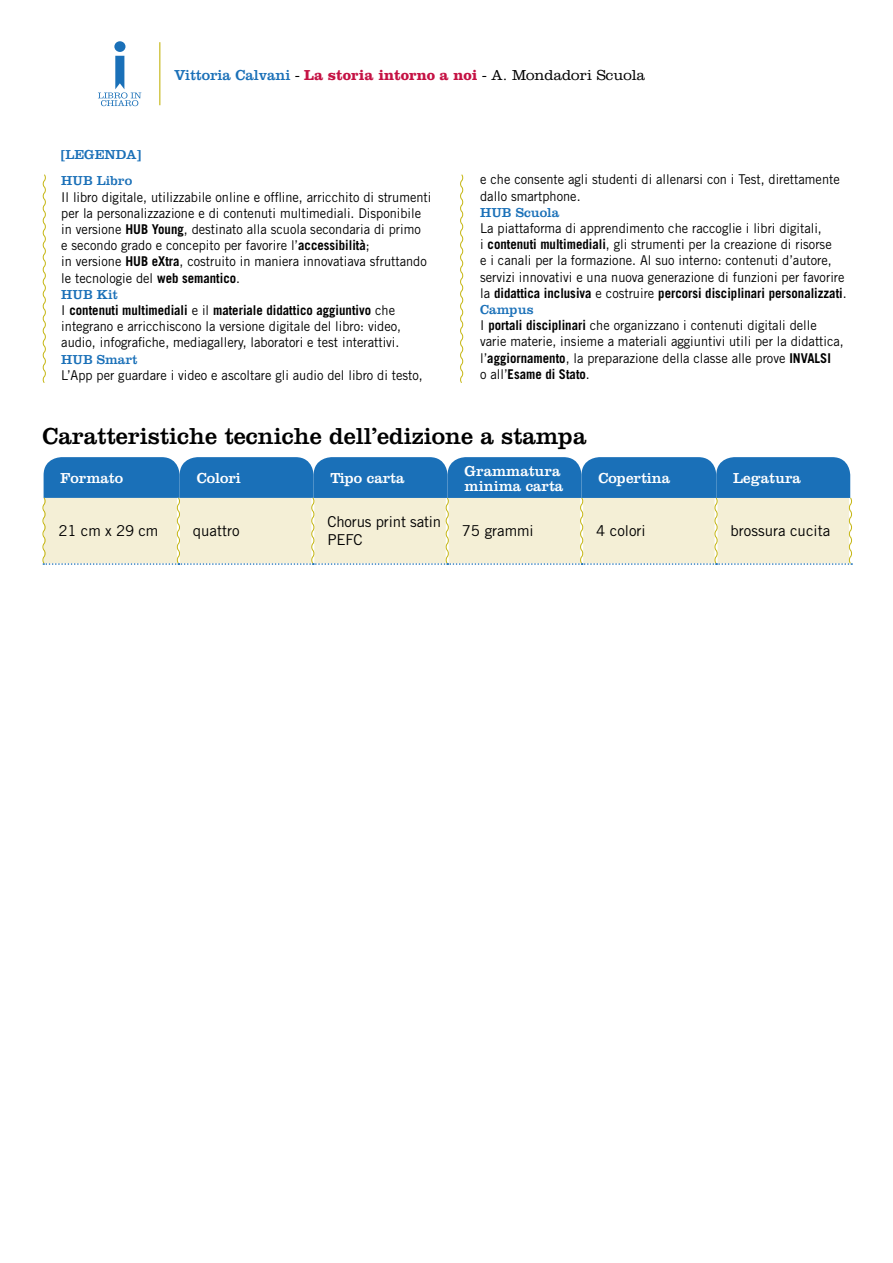
<style>
.page{position:relative;width:893px;height:1263px;background:#fff}
.page>*{position:absolute;margin:0;border:0;box-sizing:border-box;transform-origin:0 0}
.t1{font:24px "Clarendon";color:#000}
.t2{font:15px/18px "Trade Gothic LT Std";color:#000}
.t3{font:15px/15px "Clarendon";color:#fff}
.t4{font:300 15px "Clarendon";color:#000}
.t5{font:13.5px/16.2px "Trade Gothic LT Std";color:#000;scale:.95 1}
.t6{font:700 13.5px "Trade Gothic";color:#000;scale:.95 1}
.t7{font:13.5px "Clarendon";color:#1a70b8}
.s1{font-weight:400;color:#1a70b8}
.s2{font-weight:700;color:#c51244}
.s3{font-family:"Trade Gothic";font-weight:700}
.s4{font-family:"Trade Gothic LT Std";font-weight:400}
</style>
<div class="page">
<svg style="left:42px;top:457px;width:811px;height:108px;background:#a2bfcb"></svg>
<svg style="left:42px;top:174px;width:4px;height:209px"></svg>
<svg style="left:460px;top:174px;width:4px;height:209px"></svg>
<hr style="left:159px;top:42px;width:1px;height:63px;background:#c5b612">
<div style="left:114px;top:41px;width:11px;height:11px;background:#1a70b8;border-radius:50%"></div>
<svg style="left:98px;top:56px;width:43px;height:50px"></svg>
<p class="t7" style="left:60px;top:147px;width:83px">[LEGENDA]</p>
<p class="t4" style="left:174px;top:66px;width:472px"><span class="s1">Vittoria Calvani</span> - <span class="s2">La storia intorno a noi</span> - A. Mondadori Scuola</p>
<p class="t7" style="left:61px;top:173px;width:72px">HUB Libro</p>
<p class="t5" style="left:61px;top:188px;width:391px">Il libro digitale, utilizzabile online e offline, arricchito di strumenti per la personalizzazione e di contenuti multimediali. Disponibile in versione <span class="s3">HUB Young</span>, destinato alla scuola secondaria di primo<br>e secondo grado e concepito per favorire l’<span class="s3">accessibilità</span>;<br>in versione <span class="s3">HUB eXtra</span>, costruito in maniera innovatiava sfruttando le tecnologie del <span class="s3">web semantico</span>.</p>
<p class="t7" style="left:61px;top:286px;width:58px">HUB Kit</p>
<p class="t6" style="left:61px;top:302px;width:353px"><span class="s4">I</span> contenuti multimediali <span class="s4">e il</span> materiale didattico aggiuntivo <span class="s4">che</span></p>
<p class="t5" style="left:61px;top:318px;width:359px">integrano e arricchiscono la versione digitale del libro: video, audio, infografiche, mediagallery, laboratori e test interattivi.</p>
<p class="t7" style="left:61px;top:351px;width:78px">HUB Smart</p>
<p class="t5" style="left:61px;top:367px;width:382px">L’App per guardare i video e ascoltare gli audio del libro di testo,</p>
<p class="t5" style="left:480px;top:171px;width:380px">e che consente agli studenti di allenarsi con i Test, direttamente dallo smartphone.</p>
<p class="t7" style="left:480px;top:204px;width:81px">HUB Scuola</p>
<p class="t5" style="left:480px;top:220px;width:385px">La piattaforma di apprendimento che raccoglie i libri digitali,<br>i <span class="s3">contenuti multimediali</span>, gli strumenti per la creazione di risorse<br>e i canali per la formazione. Al suo interno: contenuti d’autore, servizi innovativi e una nuova generazione di funzioni per favorire</p>
<p class="t6" style="left:480px;top:285px;width:387px"><span class="s4">la</span> didattica inclusiva <span class="s4">e costruire</span> percorsi disciplinari personalizzati<span class="s4">.</span></p>
<p class="t7" style="left:480px;top:302px;width:55px">Campus</p>
<p class="t5" style="left:480px;top:317px;width:384px">I <span class="s3">portali disciplinari</span> che organizzano i contenuti digitali delle varie materie, insieme a materiali aggiuntivi utili per la didattica, l’<span class="s3">aggiornamento</span>, la preparazione della classe alle prove <span class="s3">INVALSI</span></p>
<p class="t6" style="left:480px;top:366px;width:117px"><span class="s4">o all’</span>Esame di Stato<span class="s4">.</span></p>
<h1 class="t1" style="left:43px;top:422px;width:545px">Caratteristiche tecniche dell’edizione a stampa</h1>
<p class="t3" style="left:61px;top:471px;width:64px">Formato</p>
<p class="t3" style="left:197px;top:471px;width:46px">Colori</p>
<p class="t3" style="left:331px;top:471px;width:75px">Tipo carta</p>
<p class="t3" style="left:465px;top:463px;width:100px">Grammatura minima carta</p>
<p class="t3" style="left:598px;top:471px;width:73px">Copertina</p>
<p class="t3" style="left:733px;top:471px;width:69px">Legatura</p>
<p class="t2" style="left:59px;top:522px;width:101px">21 cm x 29 cm</p>
<p class="t2" style="left:193px;top:522px;width:48px">quattro</p>
<p class="t2" style="left:327px;top:513px;width:115px">Chorus print satin<br>PEFC</p>
<p class="t2" style="left:462px;top:522px;width:74px">75 grammi</p>
<p class="t2" style="left:596px;top:522px;width:51px">4 colori</p>
<p class="t2" style="left:731px;top:522px;width:101px">brossura cucita</p>
</div>
